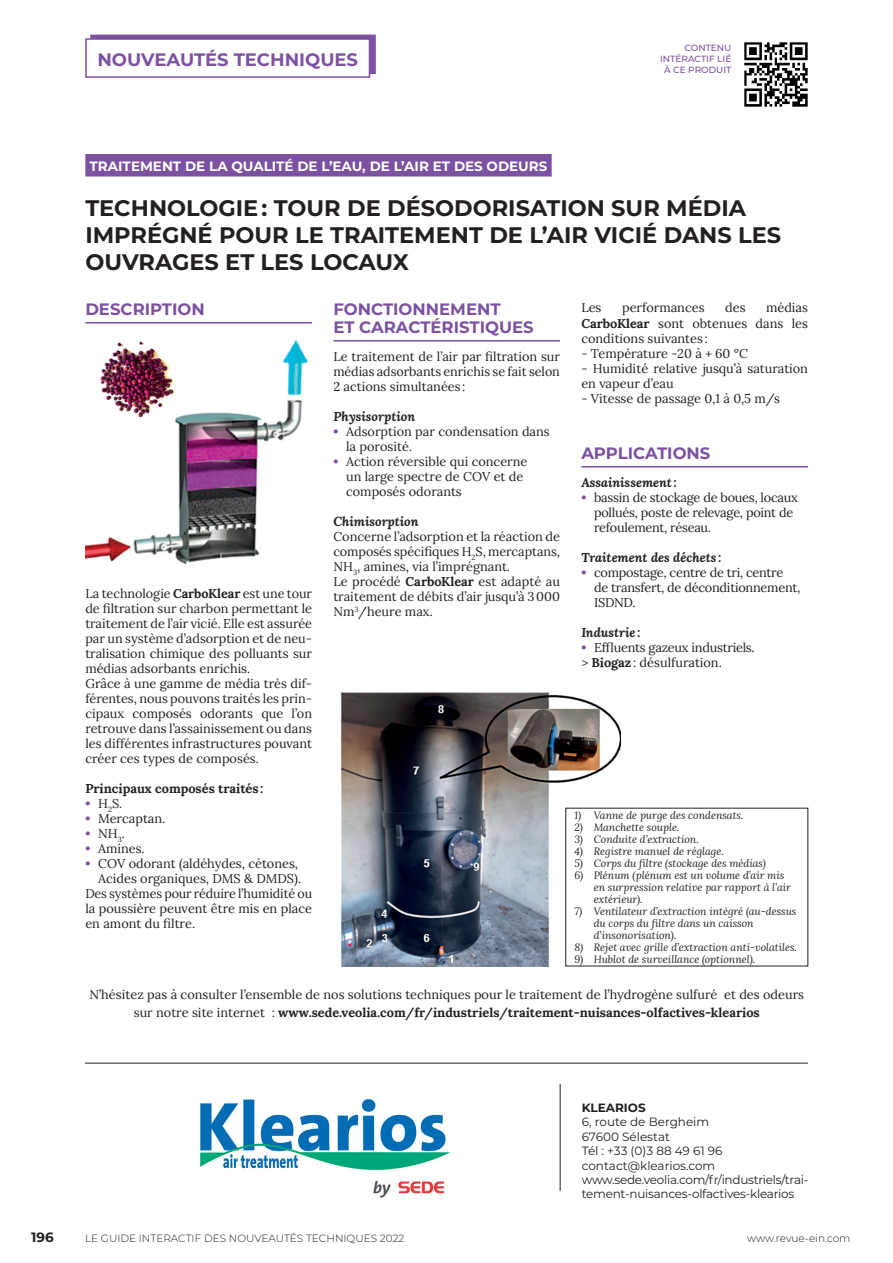
<style>
.page{position:relative;width:893px;height:1263px;background:#fff}
.page>*{position:absolute;margin:0;border:0;box-sizing:border-box;transform-origin:0 0}
.Titre{font:700 22.5px/27px "Montserrat";color:#231f20}
.t1{font:700 18px "Montserrat";color:#7c51a1}
.Intertitre{font:700 16.5px "Montserrat";color:#7c51a1}
.Surtitre{font:700 13.5px "Montserrat";color:#fff}
.t2{font:700 13.5px "Montserrat";color:#231f20}
.Texte_courant{font:12.75px/15px "Lora";color:#231f20;text-align:justify}
.Texte_courant-2{font:12.75px/15px "Lora";letter-spacing:-.02em;color:#231f20}
.Texte_courant-3{font:italic 700 12.75px "Lora";color:#231f20}
.Texte_courant-4{font:700 12.75px "Lora";color:#231f20}
.t3{font:12px/14.4px "Montserrat";letter-spacing:-.02em;color:#231f20}
.t4{font:12px "Montserrat";color:#231f20}
.t5{font:700 12px "Montserrat";color:#231f20}
.Légende_photo{font:italic 10.5px/12px "Lora";color:#231f20}
.t6{font:300 10.5px "Montserrat";color:#231f20}
.t7{font:500 9px/10.8px "Montserrat";color:#7c51a1;text-align:right}
.s1{font-weight:700}
.s2{font-weight:700;color:#7c51a1}
</style>
<div class="page">
<div style="left:90px;top:35px;width:286px;height:39px;background:#7c51a1"></div>
<div style="left:86px;top:39px;width:283px;height:38px;background:#fff"></div>
<div style="left:85px;top:38px;width:285px;height:40px;border:2px solid #7c51a1"></div>
<hr style="left:85px;top:1063px;width:723px;height:1px;background:#231f20">
<hr style="left:560px;top:1084px;width:1px;height:107px;background:#231f20">
<div style="left:85px;top:154px;width:467px;height:22px;background:#7c51a1"></div>
<hr style="left:85px;top:322px;width:227px;height:2px;background:#7c51a1">
<hr style="left:333px;top:340px;width:227px;height:2px;background:#7c51a1">
<hr style="left:581px;top:466px;width:227px;height:2px;background:#7c51a1">
<img style="left:200px;top:1099px;width:249px;height:99px">
<img style="left:744px;top:43px;width:64px;height:63px">
<img style="left:340px;top:692px;width:281px;height:274px">
<img style="left:85px;top:340px;width:223px;height:225px">
<img style="left:95px;top:340px;width:85px;height:79px">
<h2 class="t1" style="left:97px;top:46px;width:262px">NOUVEAUTÉS TECHNIQUES</h2>
<p class="t7" style="left:660px;top:42px;width:73px">CONTENU<br>INTÉRACTIF LIÉ<br>À CE PRODUIT</p>
<p class="Surtitre" style="left:90px;top:156px;width:459px">TRAITEMENT DE LA QUALITÉ DE L’EAU, DE L’AIR ET DES ODEURS</p>
<p class="Titre" style="left:85px;top:193px;width:697px">TECHNOLOGIE : TOUR DE DÉSODORISATION SUR MÉDIA<br>IMPRÉGNÉ POUR LE TRAITEMENT DE L’AIR VICIÉ DANS LES<br>OUVRAGES ET LES LOCAUX</p>
<p class="Intertitre" style="left:85px;top:297px;width:121px">DESCRIPTION</p>
<p class="Texte_courant" style="left:581px;top:299px;width:228px;text-indent:185px">médias <span class="s1">CarboKlear</span> sont obtenues dans les conditions suivantes :</p>
<p class="Texte_courant" style="left:581px;top:345px;width:168px">- Température -20 à + 60 °C</p>
<p class="Texte_courant" style="left:581px;top:360px;width:228px">- Humidité relative jusqu’à saturation en vapeur d’eau</p>
<p class="Texte_courant" style="left:581px;top:390px;width:200px">- Vitesse de passage 0,1 à 0,5 m/s</p>
<p class="Texte_courant" style="left:581px;top:299px;width:22px">Les</p>
<p class="Texte_courant" style="left:622px;top:299px;width:84px">performances</p>
<p class="Texte_courant" style="left:725px;top:299px;width:22px">des</p>
<p class="Intertitre" style="left:333px;top:297px;width:169px">FONCTIONNEMENT</p>
<p class="Intertitre" style="left:333px;top:315px;width:202px">ET CARACTÉRISTIQUES</p>
<p class="Texte_courant" style="left:333px;top:348px;width:228px">Le traitement de l’air par filtration sur médias adsorbants enrichis se fait selon 2 actions simultanées :</p>
<p class="Texte_courant-3" style="left:333px;top:407px;width:83px">Physisorption</p>
<p class="Texte_courant" style="left:346px;top:423px;width:205px;text-indent:-13px"><span class="s2">•</span> Adsorption par condensation dans la porosité.</p>
<p class="Texte_courant" style="left:346px;top:453px;width:183px;text-align:left;text-indent:-13px"><span class="s2">•</span> Action réversible qui concerne un large spectre de COV et de composés odorants</p>
<p class="Texte_courant-3" style="left:333px;top:512px;width:87px">Chimisorption</p>
<p class="Texte_courant" style="left:333px;top:528px;width:228px">Concerne l’adsorption et la réaction de composés spécifiques H<sub>2</sub>S, mercaptans, NH<sub>3</sub>, amines, via l’imprégnant.</p>
<p class="Texte_courant" style="left:333px;top:573px;width:228px">Le procédé <span class="s1">CarboKlear</span> est adapté au traitement de débits d’air jusqu’à 3000<br>Nm<sup>3</sup>/heure max.</p>
<p class="Intertitre" style="left:581px;top:441px;width:131px">APPLICATIONS</p>
<p class="Texte_courant-3" style="left:581px;top:473px;width:97px">Assainissement:</p>
<p class="Texte_courant-2" style="left:594px;top:489px;width:205px;text-indent:-13px"><span class="s2">•</span> bassin de stockage de boues, locaux pollués, poste de relevage, point de refoulement, réseau.</p>
<p class="Texte_courant-3" style="left:581px;top:548px;width:142px">Traitement des déchets :</p>
<p class="Texte_courant-2" style="left:594px;top:564px;width:208px;text-indent:-13px"><span class="s2">•</span> compostage, centre de tri, centre de transfert, de déconditionnement,<br>ISDND.</p>
<p class="Texte_courant-3" style="left:581px;top:623px;width:61px">Industrie :</p>
<p class="Texte_courant-2" style="left:581px;top:639px;width:175px"><span class="s2">•</span> Effluents gazeux industriels.</p>
<p class="Texte_courant" style="left:581px;top:654px;width:142px">&gt; <span class="s1">Biogaz</span>: désulfuration.</p>
<p class="Texte_courant" style="left:85px;top:585px;width:228px">La technologie <span class="s1">CarboKlear</span> est une tour de filtration sur charbon permettant le traitement de l’air vicié. Elle est assurée par un système d’adsorption et de neu&shy;tralisation chimique des polluants sur médias adsorbants enrichis.</p>
<p class="Texte_courant" style="left:85px;top:675px;width:228px">Grâce à une gamme de média très dif&shy;férentes, nous pouvons traités les prin&shy;cipaux composés odorants que l’on retrouve dans l’assainissement ou dans les différentes infrastructures pouvant créer ces types de composés.</p>
<p class="Texte_courant-4" style="left:85px;top:777px;width:180px">Principaux composés traités :</p>
<p class="Texte_courant" style="left:85px;top:795px;width:39px"><span class="s2">•</span> H<sub>2</sub>S.</p>
<p class="Texte_courant" style="left:85px;top:810px;width:82px"><span class="s2">•</span> Mercaptan.</p>
<p class="Texte_courant" style="left:85px;top:825px;width:41px"><span class="s2">•</span> NH<sub>3</sub>.</p>
<p class="Texte_courant" style="left:85px;top:840px;width:61px"><span class="s2">•</span> Amines.</p>
<p class="Texte_courant" style="left:85px;top:855px;width:217px;text-align:right"><span class="s2">•</span> COV odorant (aldéhydes, cétones,<br>Acides organiques, DMS &amp; DMDS).</p>
<p class="Texte_courant" style="left:85px;top:885px;width:228px">Des systèmes pour réduire l’humidité ou la poussière peuvent être mis en place en amont du filtre.</p>
<p class="Légende_photo" style="left:574px;top:809px;width:171px">1) Vanne de purge des condensats.</p>
<p class="Légende_photo" style="left:574px;top:821px;width:106px">2) Manchette souple.</p>
<p class="Légende_photo" style="left:574px;top:833px;width:126px">3) Conduite d’extraction.</p>
<p class="Légende_photo" style="left:574px;top:845px;width:151px">4) Registre manuel de réglage.</p>
<p class="Légende_photo" style="left:574px;top:857px;width:193px">5) Corps du filtre (stockage des médias)</p>
<p class="Légende_photo" style="left:594px;top:869px;width:199px;text-indent:-19px">6) Plénum (plénum est un volume d’air mis en surpression relative par rapport à l’air extérieur).</p>
<p class="Légende_photo" style="left:594px;top:905px;width:204px;text-indent:-19px">7) Ventilateur d’extraction intégré (au-dessus du corps du filtre dans un caisson d’insonorisation).</p>
<p class="Légende_photo" style="left:574px;top:941px;width:224px">8) Rejet avec grille d’extraction anti-volatiles.</p>
<p class="Légende_photo" style="left:574px;top:953px;width:182px">9) Hublot de surveillance (optionnel).</p>
<p class="Texte_courant" style="left:89px;top:985px;width:716px;line-height:18px;text-align:center">N’hésitez pas à consulter l’ensemble de nos solutions techniques pour le traitement de l’hydrogène sulfuré et des odeurs sur notre site internet : <span class="s1">www.sede.veolia.com/fr/industriels/traitement-nuisances-olfactives-klearios</span></p>
<p class="t5" style="left:582px;top:1099px;width:65px">KLEARIOS</p>
<p class="t4" style="left:582px;top:1114px;width:129px">6, route de Bergheim</p>
<p class="t4" style="left:582px;top:1128px;width:90px">67600 Sélestat</p>
<p class="t4" style="left:582px;top:1143px;width:142px">Tél : +33 (0)3 88 49 61 96</p>
<p class="t4" style="left:582px;top:1157px;width:135px">contact@klearios.com</p>
<p class="t3" style="left:582px;top:1172px;width:228px">www.sede.veolia.com/fr/industriels/trai&shy;tement-nuisances-olfactives-klearios</p>
<p class="t2" style="left:31px;top:1227px;width:24px">196</p>
<p class="t6" style="left:85px;top:1231px;width:321px">LE GUIDE INTERACTIF DES NOUVEAUTÉS TECHNIQUES 2022</p>
<p class="t6" style="left:747px;top:1231px;width:105px">www.revue-ein.com</p>
</div>
